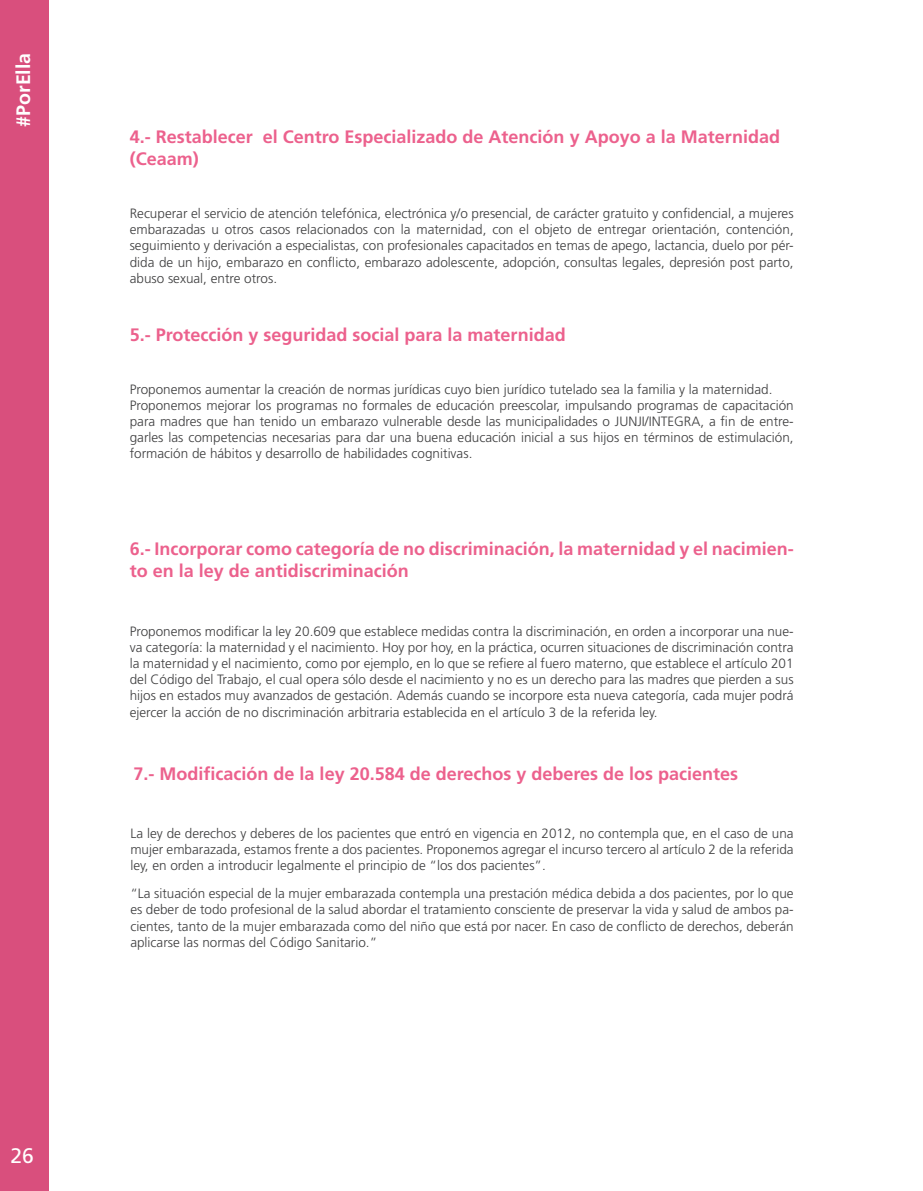
<style>
.page{position:relative;width:923px;height:1191px;background:#fff}
.page>*{position:absolute;margin:0;border:0;box-sizing:border-box;transform-origin:0 0}
.t1{font:21px "Frutiger LT Std";color:#fff}
.t2{font:700 19.5px "Frutiger LT Std";color:#fff}
.t3{font:700 18px/21.6px "Frutiger LT Std";color:#ec618d}
.t4{font:300 13.5px/16.2px "Frutiger LT Std";color:#3e3e3f;text-align:justify}
</style>
<div class="page">
<div style="left:0;top:0;width:49px;height:1191px;background:#d94f7d"></div>
<h2 class="t2" style="left:12px;top:127px;width:75px;rotate:-90deg">#PorElla</h2>
<h1 class="t1" style="left:11px;top:1143px;width:25px">26</h1>
<p class="t3" style="left:130px;top:126px;width:652px">4.- Restablecer el Centro Especializado de Atención y Apoyo a la Maternidad (Ceaam)</p>
<p class="t4" style="left:130px;top:205px;width:665px">Recuperar el servicio de atención telefónica, electrónica y/o presencial, de carácter gratuito y confidencial, a mujeres embarazadas u otros casos relacionados con la maternidad, con el objeto de entregar orientación, contención, seguimiento y derivación a especialistas, con profesionales capacitados en temas de apego, lactancia, duelo por pér&shy;dida de un hijo, embarazo en conflicto, embarazo adolescente, adopción, consultas legales, depresión post parto, abuso sexual, entre otros.</p>
<p class="t3" style="left:130px;top:324px;width:438px">5.- Protección y seguridad social para la maternidad</p>
<p class="t4" style="left:130px;top:381px;width:644px">Proponemos aumentar la creación de normas jurídicas cuyo bien jurídico tutelado sea la familia y la maternidad.</p>
<p class="t4" style="left:130px;top:397px;width:665px">Proponemos mejorar los programas no formales de educación preescolar, impulsando programas de capacitación para madres que han tenido un embarazo vulnerable desde las municipalidades o JUNJI/INTEGRA, a fin de entre&shy;garles las competencias necesarias para dar una buena educación inicial a sus hijos en términos de estimulación, formación de hábitos y desarrollo de habilidades cognitivas.</p>
<p class="t3" style="left:130px;top:538px;width:665px">6.- Incorporar como categoría de no discriminación, la maternidad y el nacimien&shy;to en la ley de antidiscriminación</p>
<p class="t4" style="left:130px;top:623px;width:665px">Proponemos modificar la ley 20.609 que establece medidas contra la discriminación, en orden a incorporar una nue&shy;va categoría: la maternidad y el nacimiento. Hoy por hoy, en la práctica, ocurren situaciones de discriminación contra la maternidad y el nacimiento, como por ejemplo, en lo que se refiere al fuero materno, que establece el artículo 201 del Código del Trabajo, el cual opera sólo desde el nacimiento y no es un derecho para las madres que pierden a sus hijos en estados muy avanzados de gestación. Además cuando se incorpore esta nueva categoría, cada mujer podrá ejercer la acción de no discriminación arbitraria establecida en el artículo 3 de la referida ley.</p>
<p class="t3" style="left:134px;top:763px;width:606px">7.- Modificación de la ley 20.584 de derechos y deberes de los pacientes</p>
<p class="t4" style="left:130px;top:825px;width:665px">La ley de derechos y deberes de los pacientes que entró en vigencia en 2012, no contempla que, en el caso de una mujer embarazada, estamos frente a dos pacientes. Proponemos agregar el incurso tercero al artículo 2 de la referida ley, en orden a introducir legalmente el principio de “los dos pacientes”.</p>
<p class="t4" style="left:130px;top:885px;width:665px">“La situación especial de la mujer embarazada contempla una prestación médica debida a dos pacientes, por lo que es deber de todo profesional de la salud abordar el tratamiento consciente de preservar la vida y salud de ambos pa&shy;cientes, tanto de la mujer embarazada como del niño que está por nacer. En caso de conflicto de derechos, deberán aplicarse las normas del Código Sanitario.”</p>
</div>
